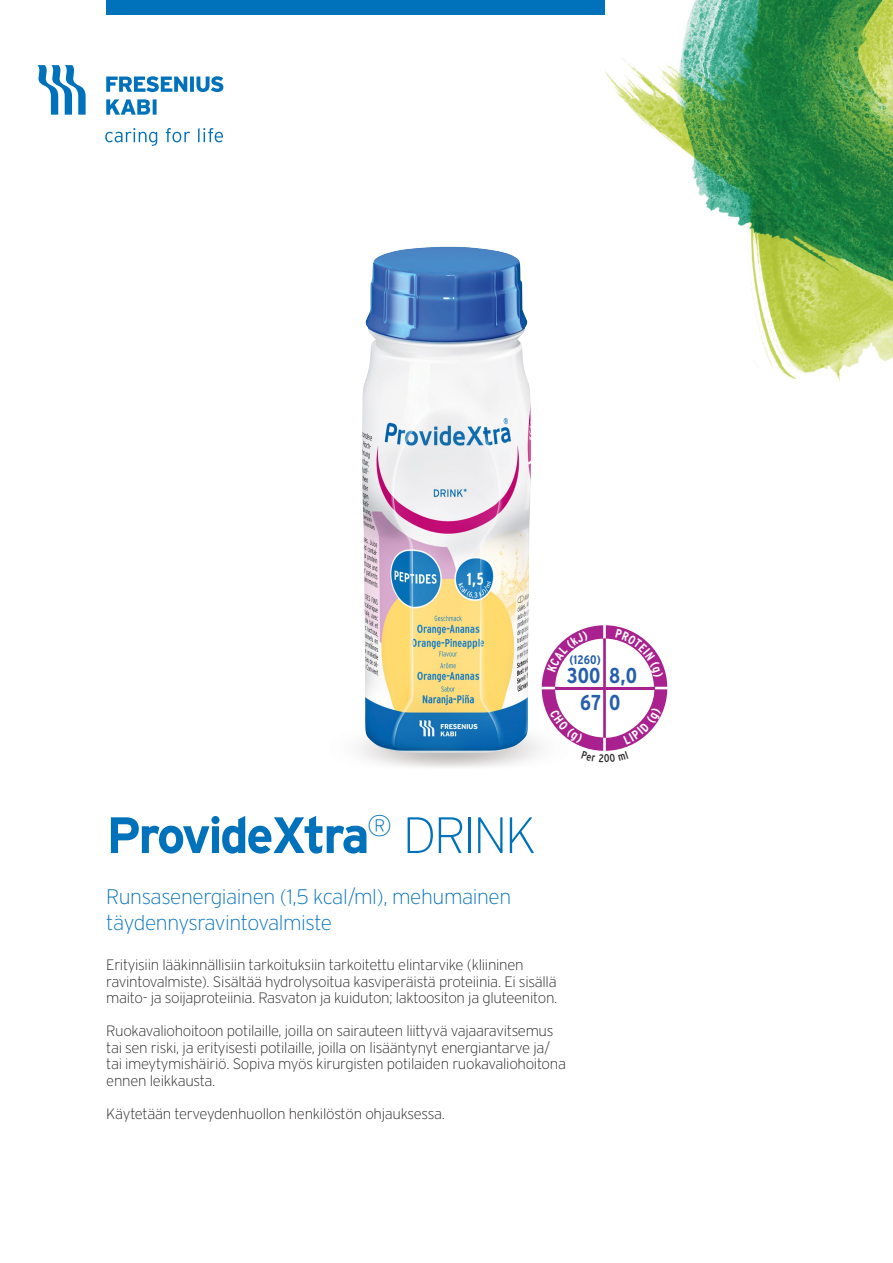
<style>
.page{position:relative;width:893px;height:1263px;background:#fff}
.page>*{position:absolute;margin:0;border:0;box-sizing:border-box;transform-origin:0 0}
.Product_name{font:700 51px "Interstate";letter-spacing:-.05em;color:#0071bb}
.t1{font:700 condensed 21.6px/26.8px "Interstate";color:#245eac;text-align:center}
.t2{font:200 21px/25.5px "Interstate";letter-spacing:-.02em;color:#0071bb}
.t3{font:200 15px/16.5px "Interstate";letter-spacing:-.02em;color:#231f20}
.t4{font:700 condensed 12.3px "Interstate";color:#245eac}
.s1{font-weight:200}
</style>
<div class="page">
<div style="left:106px;top:0;width:499px;height:15px;background:#0071bb"></div>
<img style="left:605px;top:0;width:288px;height:381px">
<svg style="left:38px;top:65px;width:48px;height:50px"></svg>
<svg style="left:106px;top:99px;width:51px;height:16px"></svg>
<svg style="left:106px;top:76px;width:117px;height:16px"></svg>
<svg style="left:105px;top:128px;width:118px;height:18px"></svg>
<img style="left:362px;top:246px;width:169px;height:507px">
<svg style="left:542px;top:625px;width:125px;height:136px"></svg>
<p class="t4" style="left:569px;top:653px;width:33px">(1260)</p>
<p class="t1" style="left:567px;top:662px;width:72px">300 8,0<br>67 0</p>
<p class="Product_name" style="left:106px;top:807px;width:431px">ProvideXtra<sup>®</sup> <span class="s1">DRINK</span></p>
<p class="t2" style="left:106px;top:884px;width:406px">Runsasenergiainen (1,5 kcal/ml), mehumainen täydennysravintovalmiste</p>
<p class="t3" style="left:106px;top:956px;width:453px">Erityisiin lääkinnällisiin tarkoituksiin tarkoitettu elintarvike (kliininen ravintovalmiste). Sisältää hydrolysoitua kasviperäistä proteiinia. Ei sisällä maito- ja soijaproteiinia. Rasvaton ja kuiduton; laktoositon ja gluteeniton.</p>
<p class="t3" style="left:106px;top:1022px;width:461px">Ruokavaliohoitoon potilaille, joilla on sairauteen liittyvä vajaaravitsemus tai sen riski, ja erityisesti potilaille, joilla on lisääntynyt energiantarve ja/ tai imeytymishäiriö. Sopiva myös kirurgisten potilaiden ruokavaliohoitona ennen leikkausta.</p>
<p class="t3" style="left:106px;top:1105px;width:340px">Käytetään terveydenhuollon henkilöstön ohjauksessa.</p>
</div>
